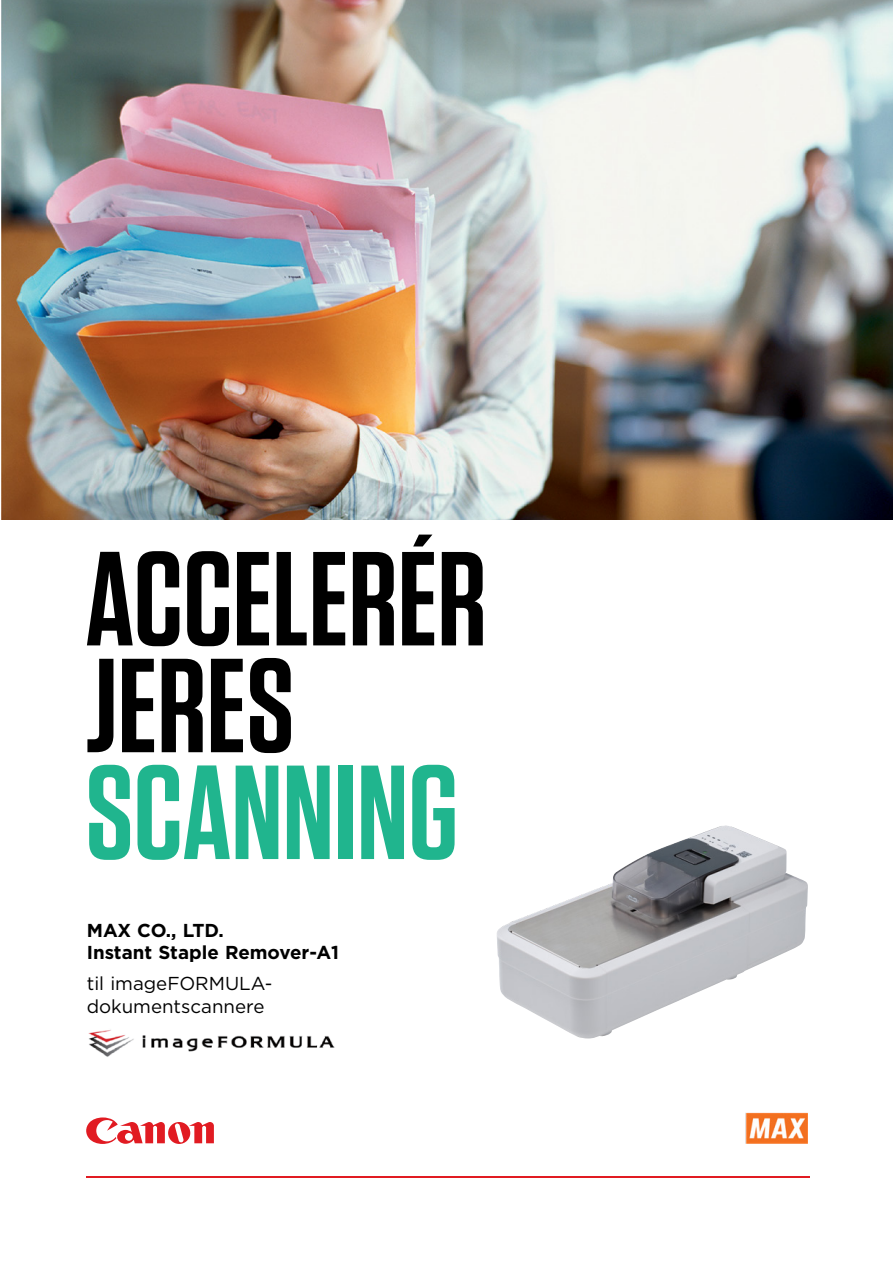
<style>
.page{position:relative;width:893px;height:1263px;background:#fff}
.page>*{position:absolute;margin:0;border:0;box-sizing:border-box;transform-origin:0 0}
.t1{font:600 133.5px/106.8px "Tungsten";color:#000}
.t2{font:600 133.5px "Tungsten";color:#20b58e}
.t3{font:700 18.75px/22.5px "Gotham";color:#000}
.t4{font:18.75px/22.5px "Gotham";color:#000}
</style>
<div class="page">
<svg style="left:86px;top:1117px;width:128px;height:27px"></svg>
<hr style="left:86px;top:1176px;width:723px;height:2px;background:#e11b22">
<img style="left:1px;top:0;width:892px;height:520px">
<img style="left:88px;top:1029px;width:247px;height:28px">
<img style="left:497px;top:825px;width:311px;height:213px">
<img style="left:745px;top:1112px;width:63px;height:32px">
<h1 class="t1" style="left:85px;top:548px;width:403px">ACCELERÉR<br>JERES</h1>
<h1 class="t2" style="left:85px;top:742px;width:375px">SCANNING</h1>
<p class="t3" style="left:87px;top:919px;width:254px">MAX CO., LTD.<br>Instant Staple Remover-A1</p>
<p class="t4" style="left:87px;top:972px;width:187px">til imageFORMULA&shy;dokumentscannere</p>
</div>
